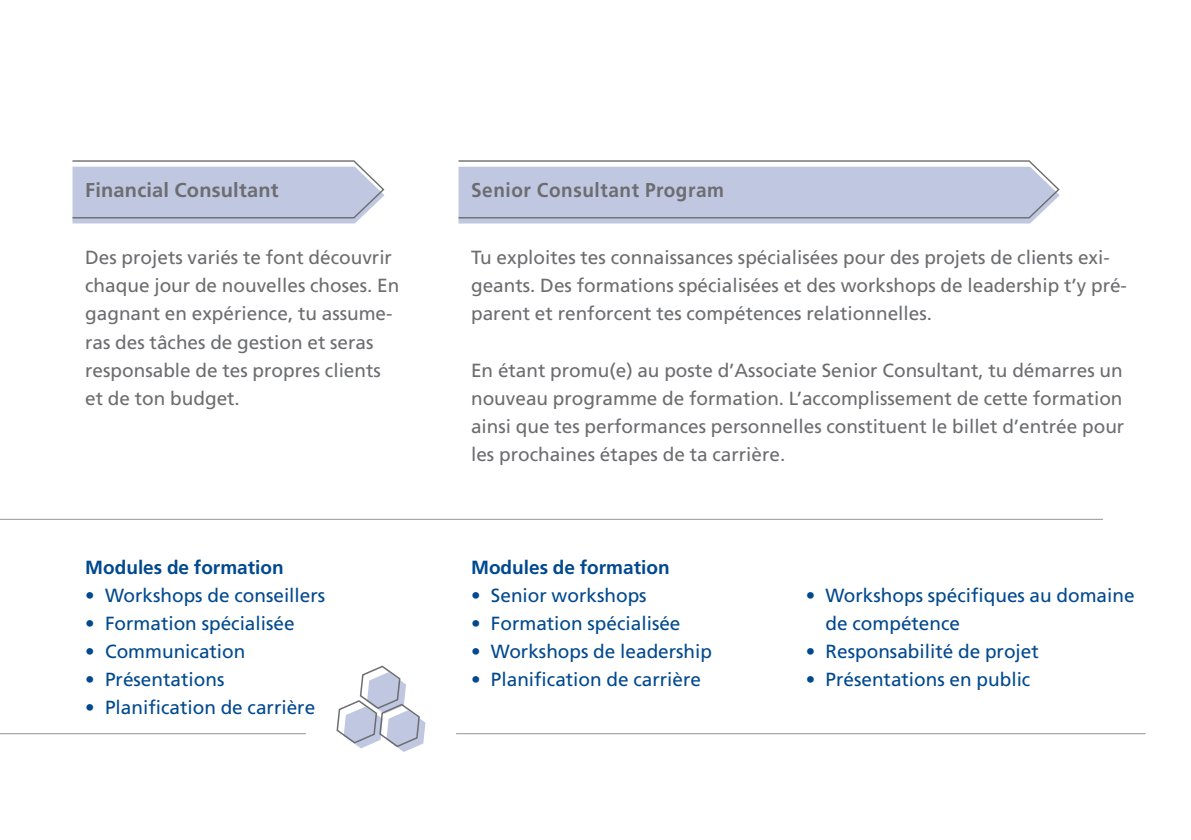
<style>
.page{position:relative;width:1191px;height:840px;background:#fff}
.page>*{position:absolute;margin:0;border:0;box-sizing:border-box;transform-origin:0 0}
.t1{font:700 20px "Frutiger LT";letter-spacing:.03em;color:#6c6d70;scale:.95 1}
.t2{font:700 20px "Frutiger LT";letter-spacing:.01em;color:#6c6d70}
.t3{font:19px/28px "Frutiger LT";color:#6c6d70}
.t4{font:19px/28px "Frutiger LT";color:#01498e}
.t5{font:700 19px "Frutiger LT";color:#01498e}
</style>
<div class="page">
<hr style="left:0;top:732px;width:306px;height:1px;background:#939598">
<hr style="left:456px;top:732px;width:689px;height:1px;background:#939598">
<svg style="left:72px;top:160px;width:313px;height:63px;background:#c4c9de"></svg>
<svg style="left:458px;top:160px;width:602px;height:63px;background:#c3c9de"></svg>
<svg style="left:336px;top:665px;width:89px;height:86px"></svg>
<hr style="left:0;top:518px;width:1103px;height:1px;background:#939598">
<p class="t2" style="left:85px;top:178px;width:195px">Financial Consultant</p>
<p class="t1" style="left:471px;top:178px;width:268px">Senior Consultant Program</p>
<p class="t3" style="left:85px;top:244px;width:316px">Des projets variés te font découvrir chaque jour de nouvelles choses. En gagnant en expérience, tu assume&shy;ras des tâches de gestion et seras responsable de tes propres clients et de ton budget.</p>
<p class="t5" style="left:85px;top:556px;width:200px">Modules de formation</p>
<p class="t4" style="left:85px;top:581px;width:241px">• Workshops de conseillers</p>
<p class="t4" style="left:85px;top:609px;width:211px">• Formation spécialisée</p>
<p class="t4" style="left:85px;top:637px;width:162px">• Communication</p>
<p class="t4" style="left:85px;top:665px;width:141px">• Présentations</p>
<p class="t4" style="left:85px;top:693px;width:231px">• Planification de carrière</p>
<p class="t3" style="left:471px;top:244px;width:657px">Tu exploites tes connaissances spécialisées pour des projets de clients exi&shy;geants. Des formations spécialisées et des workshops de leadership t’y pré&shy;parent et renforcent tes compétences relationnelles.</p>
<p class="t3" style="left:471px;top:356px;width:655px;text-align:justify">En étant promu(e) au poste d’Associate Senior Consultant, tu démarres un nouveau programme de formation. L’accomplissement de cette formation ainsi que tes performances personnelles constituent le billet d’entrée pour les prochaines étapes de ta carrière.</p>
<p class="t5" style="left:471px;top:556px;width:200px">Modules de formation</p>
<p class="t4" style="left:471px;top:581px;width:177px">• Senior workshops</p>
<p class="t4" style="left:471px;top:609px;width:211px">• Formation spécialisée</p>
<p class="t4" style="left:471px;top:637px;width:242px">• Workshops de leadership</p>
<p class="t4" style="left:471px;top:665px;width:231px">• Planification de carrière</p>
<p class="t4" style="left:825px;top:581px;width:310px;text-indent:-20px">• Workshops spécifiques au domaine de compétence</p>
<p class="t4" style="left:805px;top:637px;width:235px">• Responsabilité de projet</p>
<p class="t4" style="left:805px;top:665px;width:226px">• Présentations en public</p>
</div>
